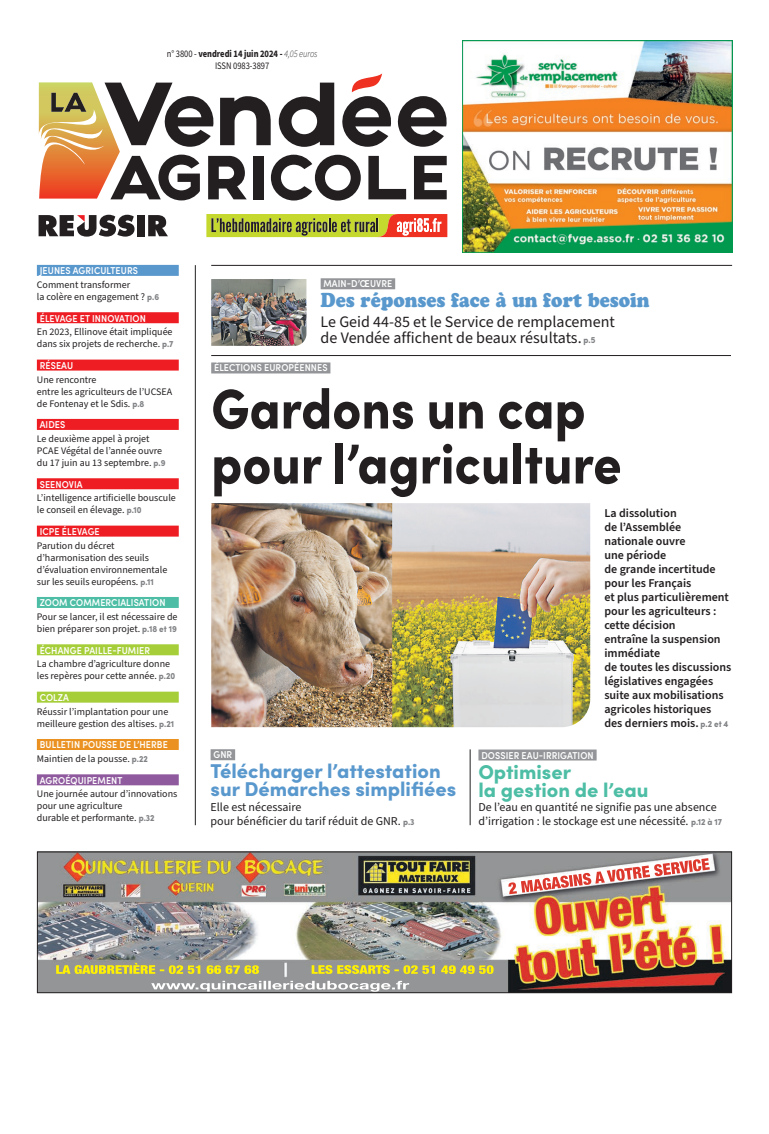
<style>
.page{position:relative;width:769px;height:1134px;background:#fff}
.page>*{position:absolute;margin:0;border:0;box-sizing:border-box;transform-origin:0 0}
.t1{font:900 56px/55px "Sofia Pro";color:#231f20;scale:.9 1}
.t2{font:900 20px/18px "Sofia Pro";color:#5998cd}
.t3{font:20px "Cooper Black Std";color:#5998cd;scale:.9 1}
.t4{font:900 20px/18px "Sofia Pro";color:#4dbea5}
.t5{font:16px/16.5px "Source Sans Pro";color:#231f20}
.t6{font:600 12px/14px "Source Sans Pro";color:#231f20}
.t7{font:12px/14.4px "Source Sans Pro";color:#231f20}
.t8{font:10px/12px "Source Sans Pro";color:#231f20}
.t9{font:600 10px "Sofia Pro";letter-spacing:.01em;color:#fff;scale:.9 1}
.t10{font:10px/12px "Source Sans Pro";color:#231f20;text-align:center;scale:.85 1}
.s1{font-weight:700}
.s2{font-weight:300;font-style:italic}
.s3{font-family:"Sofia Pro";font-weight:900;font-size:9px;color:#808285}
</style>
<div class="page">
<img style="left:462px;top:40px;width:269px;height:213px">
<img style="left:39px;top:853px;width:690px;height:138px">
<img style="left:560px;top:858px;width:149px;height:29px">
<img style="left:56px;top:963px;width:203px;height:11px">
<img style="left:222px;top:981px;width:187px;height:8px">
<img style="left:311px;top:965px;width:182px;height:9px">
<div style="left:37px;top:851px;width:694px;height:142px;border:1px solid #231f20"></div>
<div style="left:37px;top:265px;width:142px;height:11px;background:#5998cd"></div>
<div style="left:37px;top:312px;width:142px;height:11px;background:#ee1d23"></div>
<div style="left:37px;top:360px;width:142px;height:11px;background:#ee1d23"></div>
<div style="left:37px;top:419px;width:142px;height:11px;background:#ee1d23"></div>
<div style="left:37px;top:478px;width:142px;height:11px;background:#ee1d23"></div>
<div style="left:37px;top:526px;width:142px;height:11px;background:#ee1d23"></div>
<div style="left:37px;top:597px;width:142px;height:11px;background:#4dbea5"></div>
<div style="left:37px;top:644px;width:142px;height:11px;background:#a6ce39"></div>
<div style="left:37px;top:692px;width:142px;height:11px;background:#a6ce39"></div>
<div style="left:37px;top:739px;width:142px;height:11px;background:#ea9121"></div>
<div style="left:37px;top:774px;width:142px;height:11px;background:#8f5a9e"></div>
<hr style="left:211px;top:265px;width:520px;height:1px;background:#231f20">
<div style="left:320px;top:278px;width:75px;height:11px;background:#939598"></div>
<hr style="left:211px;top:355px;width:519px;height:1px;background:#231f20">
<hr style="left:195px;top:265px;width:1px;height:560px;background:#231f20">
<div style="left:211px;top:362px;width:119px;height:11px;background:#939598"></div>
<img style="left:211px;top:279px;width:95px;height:67px">
<div style="left:478px;top:749px;width:118px;height:11px;background:#939598"></div>
<hr style="left:469px;top:749px;width:1px;height:76px;background:#231f20">
<img style="left:211px;top:503px;width:379px;height:224px">
<div style="left:210px;top:749px;width:25px;height:11px;background:#939598"></div>
<div style="left:137px;top:215px;width:7px;height:21px;background:#231f20"></div>
<svg style="left:148px;top:215px;width:20px;height:21px"></svg>
<svg style="left:39px;top:215px;width:95px;height:22px"></svg>
<svg style="left:39px;top:73px;width:408px;height:128px"></svg>
<svg style="left:206px;top:214px;width:241px;height:23px;background:#b39b3d"></svg>
<p class="t10" style="left:167px;top:48px;width:179px">n° 3800 - <span class="s1">vendredi 14 juin 2024 -</span> <span class="s2">4,05 euros<br></span>ISSN 0983-3897</p>
<p class="t9" style="left:40px;top:263px;width:111px">JEUNES AGRICULTEURS</p>
<p class="t8" style="left:37px;top:279px;width:124px">Comment transformer<br>la colère en engagement ? <span class="s3">p.6</span></p>
<p class="t9" style="left:40px;top:311px;width:119px">ÉLEVAGE ET INNOVATION</p>
<p class="t8" style="left:37px;top:326px;width:138px">En 2023, Ellinove était impliquée dans six projets de recherche. <span class="s3">p.7</span></p>
<p class="t9" style="left:40px;top:358px;width:39px">RÉSEAU</p>
<p class="t8" style="left:37px;top:374px;width:137px">Une rencontre<br>entre les agriculteurs de l’UCSEA de Fontenay et le Sdis. <span class="s3">p.8</span></p>
<p class="t9" style="left:40px;top:417px;width:30px">AIDES</p>
<p class="t8" style="left:37px;top:433px;width:130px">Le deuxième appel à projet<br>PCAE Végétal de l’année ouvre du 17 juin au 13 septembre. <span class="s3">p.9</span></p>
<p class="t9" style="left:40px;top:477px;width:49px">SEENOVIA</p>
<p class="t8" style="left:37px;top:492px;width:140px">L’intelligence artificielle bouscule le conseil en élevage. <span class="s3">p.10</span></p>
<p class="t9" style="left:40px;top:524px;width:68px">ICPE ÉLEVAGE</p>
<p class="t8" style="left:37px;top:540px;width:132px">Parution du décret d’harmonisation des seuils d’évaluation environnementale sur les seuils européens. <span class="s3">p.11</span></p>
<p class="t9" style="left:40px;top:595px;width:141px">ZOOM COMMERCIALISATION</p>
<p class="t8" style="left:37px;top:611px;width:142px">Pour se lancer, il est nécessaire de bien préparer son projet. <span class="s3">p.18 et 19</span></p>
<p class="t9" style="left:40px;top:643px;width:124px">ÉCHANGE PAILLE-FUMIER</p>
<p class="t8" style="left:37px;top:658px;width:140px">La chambre d’agriculture donne les repères pour cette année. <span class="s3">p.20</span></p>
<p class="t9" style="left:40px;top:690px;width:34px">COLZA</p>
<p class="t8" style="left:37px;top:706px;width:139px">Réussir l’implantation pour une meilleure gestion des altises. <span class="s3">p.21</span></p>
<p class="t9" style="left:40px;top:737px;width:144px">BULLETIN POUSSE DE L’HERBE</p>
<p class="t8" style="left:37px;top:753px;width:112px">Maintien de la pousse. <span class="s3">p.22</span></p>
<p class="t9" style="left:40px;top:773px;width:93px">AGROÉQUIPEMENT</p>
<p class="t8" style="left:37px;top:788px;width:142px">Une journée autour d’innovations pour une agriculture<br>durable et performante. <span class="s3">p.32</span></p>
<p class="t9" style="left:323px;top:276px;width:78px">MAIN-D’ŒUVRE</p>
<h2 class="t3" style="left:320px;top:288px;width:367px">Des réponses face à un fort besoin</h2>
<h3 class="t5" style="left:320px;top:314px;width:296px">Le Geid 44-85 et le Service de remplacement de Vendée affichent de beaux résultats. <span class="s3">p.5</span></h3>
<p class="t9" style="left:214px;top:360px;width:127px">ÉLECTIONS EUROPÉENNES</p>
<h1 class="t1" style="left:211px;top:376px;width:457px">Gardons un cap pour l’agriculture</h1>
<p class="t6" style="left:604px;top:507px;width:128px">La dissolution<br>de l’Assemblée nationale ouvre<br>une période<br>de grande incertitude pour les Français<br>et plus particulièrement pour les agriculteurs : cette décision<br>entraîne la suspension immédiate<br>de toutes les discussions législatives engagées suite aux mobilisations agricoles historiques des derniers mois. <span class="s3">p.2 et 4</span></p>
<p class="t9" style="left:481px;top:747px;width:126px">DOSSIER EAU-IRRIGATION</p>
<h2 class="t4" style="left:478px;top:761px;width:171px">Optimiser<br>la gestion de l’eau</h2>
<p class="t7" style="left:478px;top:800px;width:245px">De l’eau en quantité ne signifie pas une absence d’irrigation : le stockage est une nécessité. <span class="s3">p.12 à 17</span></p>
<p class="t9" style="left:213px;top:747px;width:22px">GNR</p>
<h2 class="t2" style="left:210px;top:760px;width:247px">Télécharger l’attestation sur Démarches simplifiées</h2>
<p class="t7" style="left:210px;top:800px;width:205px">Elle est nécessaire<br>pour bénéficier du tarif réduit de GNR. <span class="s3">p.3</span></p>
</div>
